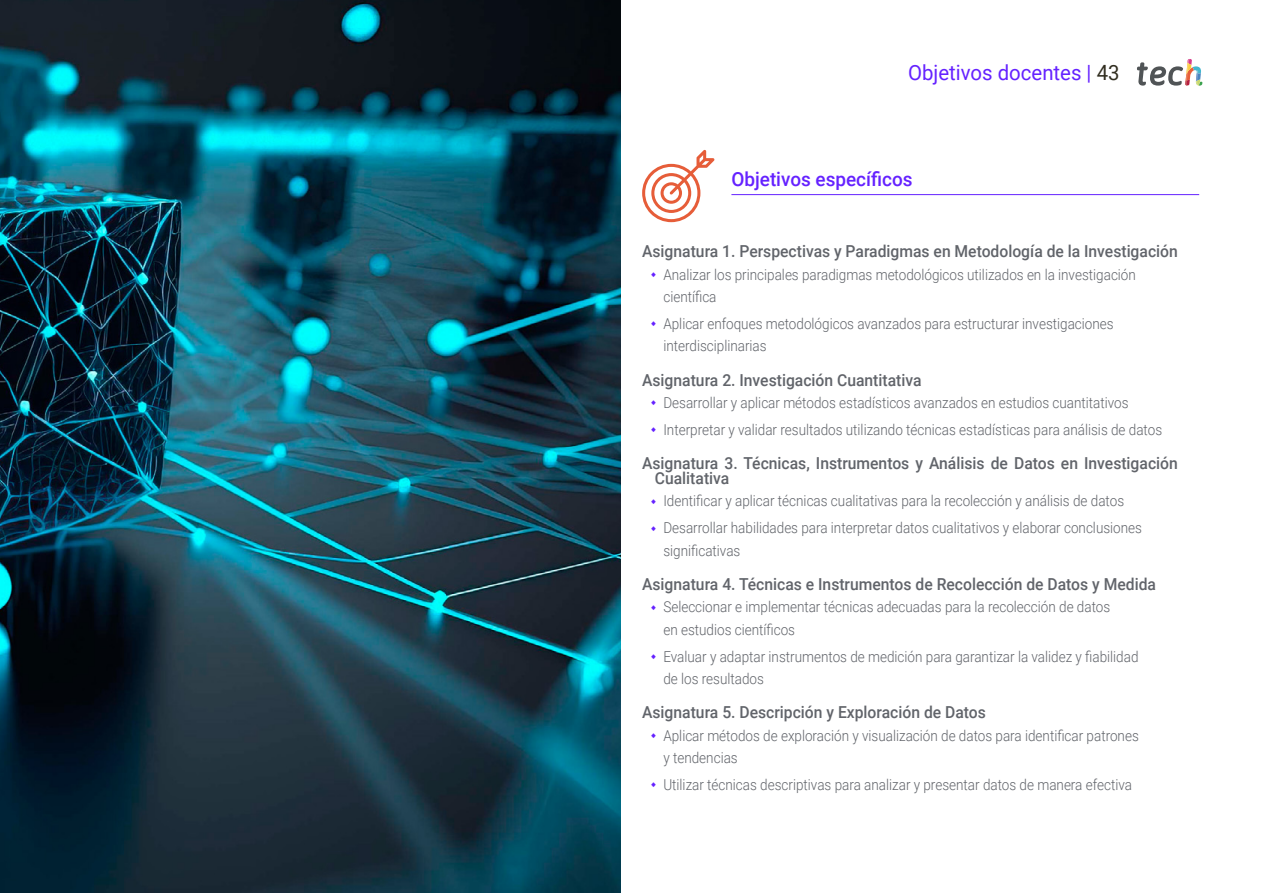
<style>
.page{position:relative;width:1263px;height:893px;background:#fff}
.page>*{position:absolute;margin:0;border:0;box-sizing:border-box;transform-origin:0 0}
.t1{font:21px "Roboto";color:#6522ff}
.t2{font:500 19.5px "Roboto";color:#6522ff}
.t3{font:500 16.5px/15px "Roboto";color:#61646a;scale:.95 1}
.t4{font:300 15px/22.5px "Roboto";color:#61646a;scale:.9 1}
.s1{color:#312e20}
</style>
<div class="page">
<img style="left:0;top:0;width:621px;height:893px">
<svg style="left:642px;top:150px;width:72px;height:72px"></svg>
<hr style="left:731px;top:194px;width:468px;height:1px;background:#6522ff">
<svg style="left:1137px;top:59px;width:65px;height:27px"></svg>
<h1 class="t1" style="left:908px;top:57px;width:213px">Objetivos docentes | <span class="s1">43</span></h1>
<h2 class="t2" style="left:731px;top:166px;width:183px">Objetivos específicos</h2>
<p class="t3" style="left:642px;top:243px;width:565px">Asignatura 1. Perspectivas y Paradigmas en Metodología de la Investigación</p>
<p class="t4" style="left:663px;top:263px;width:526px">Analizar los principales paradigmas metodológicos utilizados en la investigación científica</p>
<p class="t4" style="left:663px;top:312px;width:502px">Aplicar enfoques metodológicos avanzados para estructurar investigaciones interdisciplinarias</p>
<p class="t3" style="left:642px;top:372px;width:296px">Asignatura 2. Investigación Cuantitativa</p>
<p class="t4" style="left:663px;top:389px;width:556px;line-height:26.7px">Desarrollar y aplicar métodos estadísticos avanzados en estudios cuantitativos<br>Interpretar y validar resultados utilizando técnicas estadísticas para análisis de datos</p>
<p class="t3" style="left:655px;top:455px;width:552px;text-indent:-13px">Asignatura 3. Técnicas, Instrumentos y Análisis de Datos en Investigación<br>Cualitativa</p>
<p class="t4" style="left:663px;top:487px;width:533px;line-height:26.7px">Identificar y aplicar técnicas cualitativas para la recolección y análisis de datos<br>Desarrollar habilidades para interpretar datos cualitativos y elaborar conclusiones</p>
<p class="t4" style="left:663px;top:539px;width:87px">significativas</p>
<p class="t3" style="left:642px;top:576px;width:542px">Asignatura 4. Técnicas e Instrumentos de Recolección de Datos y Medida</p>
<p class="t4" style="left:663px;top:595px;width:498px">Seleccionar e implementar técnicas adecuadas para la recolección de datos en estudios científicos</p>
<p class="t4" style="left:663px;top:644px;width:529px">Evaluar y adaptar instrumentos de medición para garantizar la validez y fiabilidad de los resultados</p>
<p class="t3" style="left:642px;top:704px;width:363px">Asignatura 5. Descripción y Exploración de Datos</p>
<p class="t4" style="left:663px;top:724px;width:530px">Aplicar métodos de exploración y visualización de datos para identificar patrones y tendencias</p>
<p class="t4" style="left:663px;top:773px;width:522px">Utilizar técnicas descriptivas para analizar y presentar datos de manera efectiva</p>
</div>
